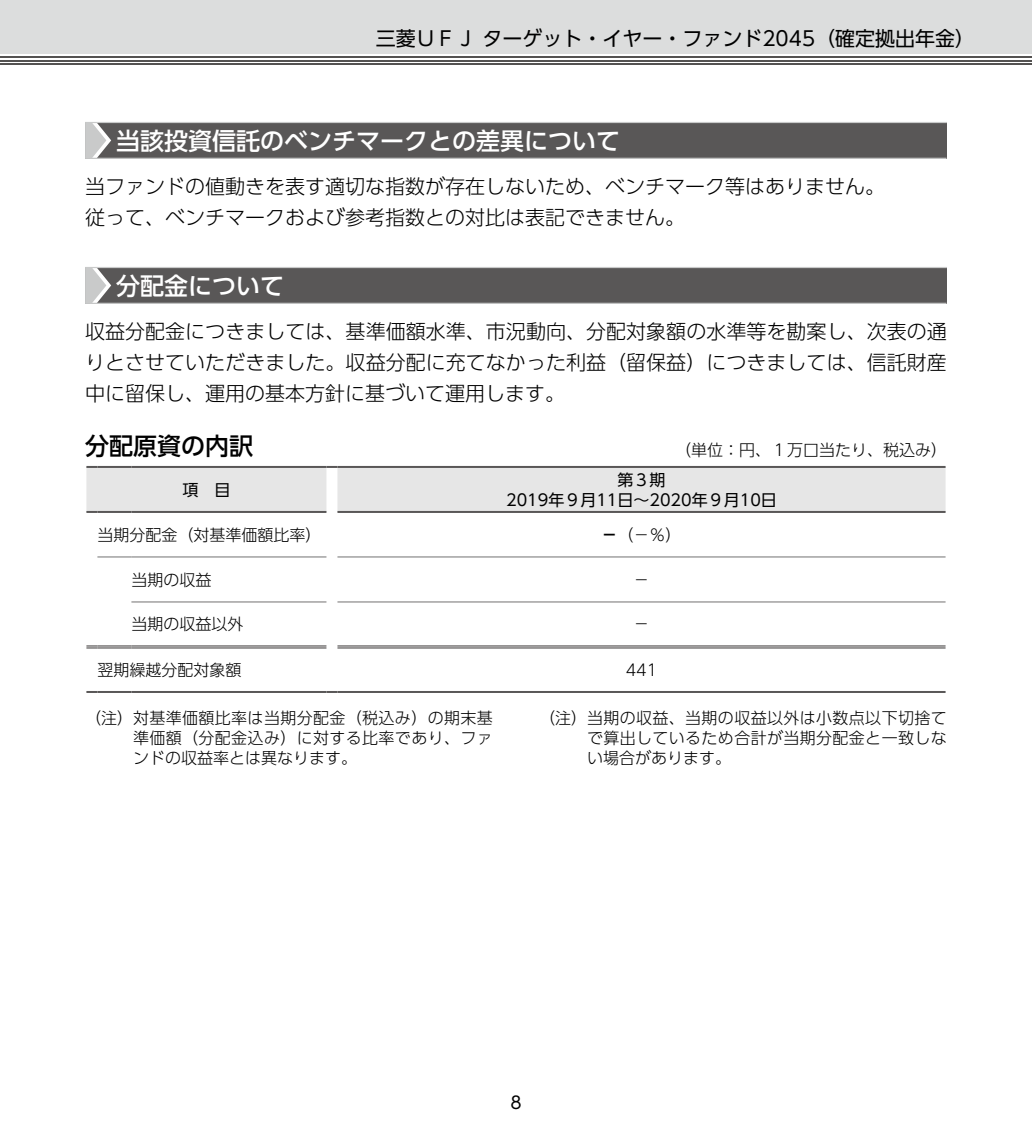
<style>
.page{position:relative;width:1032px;height:1134px;background:#fff}
.page>*{position:absolute;margin:0;border:0;box-sizing:border-box;transform-origin:0 0}
.t1{font:500 24px "UD Shin Go Pro";color:#fff}
.t2{font:500 24px "UD Shin Go Pro";color:#000}
.t3{font:300 20px/31px "UD Shin Go Pro";color:#000}
.t4{font:20px "UD Shin Go Pro";color:#000}
.t5{font:17px "UD Shin Go Pro";color:#000}
.t6{font:300 16px/20px "UD Shin Go Pro";letter-spacing:.025em;color:#000;text-align:justify}
.t7{font:300 16px "UD Shin Go Pro";color:#000}
.t8{font:16px/20px "UD Shin Go Pro";color:#000;text-align:center}
.s1{font-family:"UD Shin Go Pro De";font-weight:700}
</style>
<div class="page">
<div style="left:0;top:0;width:1032px;height:54px;background:#dcdddd"></div>
<hr style="left:0;top:63px;width:1032px;height:2px;background:#545251">
<hr style="left:0;top:60px;width:1032px;height:1px;background:#545251">
<hr style="left:0;top:56px;width:1032px;height:2px;background:#545251">
<div style="left:85px;top:122px;width:862px;height:36px;background:#595757"></div>
<hr style="left:85px;top:158px;width:861px;height:1px;background:#c9caca">
<hr style="left:85px;top:122px;width:862px;height:1px;background:#c9caca">
<svg style="left:85px;top:123px;width:26px;height:35px"></svg>
<div style="left:85px;top:267px;width:862px;height:36px;background:#595757"></div>
<hr style="left:85px;top:303px;width:861px;height:1px;background:#c9caca">
<hr style="left:85px;top:267px;width:862px;height:1px;background:#c9caca">
<svg style="left:85px;top:268px;width:26px;height:35px"></svg>
<hr style="left:337px;top:557px;width:608px;height:1px;background:#727171">
<hr style="left:337px;top:602px;width:608px;height:1px;background:#727171">
<hr style="left:131px;top:557px;width:195px;height:1px;background:#727171">
<hr style="left:131px;top:602px;width:195px;height:1px;background:#727171">
<hr style="left:97px;top:557px;width:34px;height:1px;background:#727171">
<div style="left:86px;top:466px;width:859px;height:47px;background:#e6e6e6"></div>
<hr style="left:97px;top:511px;width:34px;height:2px;background:#595757">
<hr style="left:131px;top:511px;width:195px;height:2px;background:#595757">
<hr style="left:337px;top:511px;width:608px;height:2px;background:#595757">
<svg style="left:86px;top:691px;width:11px;height:2px"></svg>
<hr style="left:97px;top:691px;width:34px;height:2px;background:#595757">
<hr style="left:131px;top:691px;width:195px;height:2px;background:#595757">
<svg style="left:326px;top:691px;width:11px;height:2px"></svg>
<hr style="left:337px;top:691px;width:608px;height:2px;background:#595757">
<svg style="left:86px;top:645px;width:11px;height:3px"></svg>
<hr style="left:97px;top:645px;width:34px;height:1px;background:#595757">
<hr style="left:97px;top:647px;width:34px;height:1px;background:#595757">
<hr style="left:131px;top:645px;width:195px;height:1px;background:#595757">
<hr style="left:131px;top:647px;width:195px;height:1px;background:#595757">
<hr style="left:337px;top:645px;width:608px;height:1px;background:#595757">
<hr style="left:337px;top:647px;width:608px;height:1px;background:#595757">
<p class="t4" style="left:376px;top:22px;width:601px">三菱ＵＦＪ ターゲット・イヤー・ファンド2045（確定拠出年金）</p>
<p class="t1" style="left:116px;top:121px;width:505px">当該投資信託のベンチマークとの差異について</p>
<p class="t3" style="left:85px;top:170px;width:801px">当ファンドの値動きを表す適切な指数が存在しないため、ベンチマーク等はありません。従って、ベンチマークおよび参考指数との対比は表記できません。</p>
<p class="t1" style="left:116px;top:266px;width:169px">分配金について</p>
<p class="t3" style="left:85px;top:315px;width:863px;text-align:justify">収益分配金につきましては、基準価額水準、市況動向、分配対象額の水準等を勘案し、次表の通りとさせていただきました。収益分配に充てなかった利益（留保益）につきましては、信託財産中に留保し、運用の基本方針に基づいて運用します。</p>
<p class="t2" style="left:85px;top:426px;width:169px">分配原資の内訳</p>
<p class="t7" style="left:675px;top:437px;width:273px">（単位：円、１万口当たり、税込み）</p>
<p class="t8" style="left:182px;top:479px;width:49px">項　目</p>
<p class="t8" style="left:506px;top:469px;width:272px">第３期<br>2019年９月11日～2020年９月10日</p>
<p class="t7" style="left:97px;top:522px;width:225px">当期分配金（対基準価額比率）</p>
<p class="t6" style="left:601px;top:524px;width:81px"><span class="s1">－</span>（－％）</p>
<p class="t6" style="left:131px;top:569px;width:81px">当期の収益</p>
<p class="t6" style="left:633px;top:569px;width:17px">－</p>
<p class="t7" style="left:131px;top:611px;width:113px">当期の収益以外</p>
<p class="t6" style="left:633px;top:613px;width:17px">－</p>
<p class="t7" style="left:97px;top:657px;width:145px">翌期繰越分配対象額</p>
<p class="t6" style="left:626px;top:659px;width:33px">441</p>
<p class="t6" style="left:133px;top:707px;width:361px;text-indent:-48px">（注）対基準価額比率は当期分配金（税込み）の期末基準価額（分配金込み）に対する比率であり、ファンドの収益率とは異なります。</p>
<p class="t6" style="left:587px;top:707px;width:361px;text-indent:-48px">（注）当期の収益、当期の収益以外は小数点以下切捨てで算出しているため合計が当期分配金と一致しない場合があります。</p>
<p class="t5" style="left:510px;top:1089px;width:13px">8</p>
</div>
